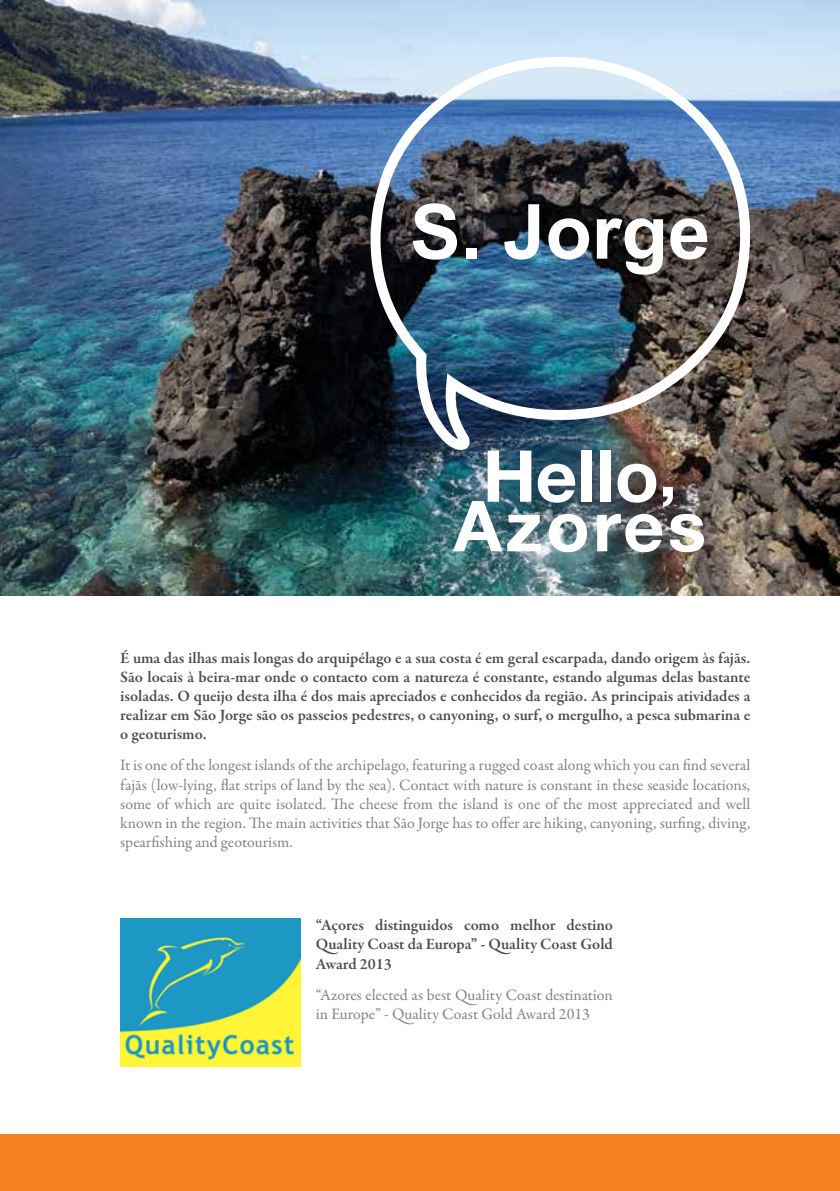
<style>
.page{position:relative;width:840px;height:1191px;background:#fff}
.page>*{position:absolute;margin:0;border:0;box-sizing:border-box;transform-origin:0 0}
.t1{font:700 76px "Arial";color:#fff}
.t2{font:16px/19.2px "Garamond Premr Pro";color:#828284}
.t3{font:600 16px/19.2px "Garamond Premr Pro";color:#4d4d4f;text-align:justify}
</style>
<div class="page">
<img style="left:0;top:0;width:839px;height:596px">
<div style="left:581px;top:450px;width:10px;height:52px;background:#fff"></div>
<div style="left:600px;top:450px;width:10px;height:52px;background:#fff"></div>
<svg style="left:617px;top:464px;width:39px;height:39px"></svg>
<svg style="left:662px;top:487px;width:10px;height:20px"></svg>
<img style="left:452px;top:457px;width:134px;height:95px">
<svg style="left:596px;top:514px;width:66px;height:38px"></svg>
<svg style="left:669px;top:514px;width:34px;height:38px"></svg>
<img style="left:365px;top:52px;width:389px;height:405px">
<div style="left:0;top:1134px;width:839px;height:57px;background:#f58220"></div>
<img style="left:120px;top:918px;width:180px;height:148px">
<h1 class="t1" style="left:410px;top:181px;width:301px">S. Jorge</h1>
<p class="t3" style="left:120px;top:648px;width:631px">É uma das ilhas mais longas do arquipélago e a sua costa é em geral escarpada, dando origem às fajãs.<br>São locais à beira-mar onde o contacto com a natureza é constante, estando algumas delas bastante isoladas. O queijo desta ilha é dos mais apreciados e conhecidos da região. As principais atividades a realizar em São Jorge são os passeios pedestres, o canyoning, o surf, o mergulho, a pesca submarina e o geoturismo.</p>
<p class="t2" style="left:120px;top:756px;width:631px;text-align:justify">It is one of the longest islands of the archipelago, featuring a rugged coast along which you can find several fajãs (low-lying, flat strips of land by the sea). Contact with nature is constant in these seaside locations, some of which are quite isolated. The cheese from the island is one of the most appreciated and well known in the region. The main activities that São Jorge has to offer are hiking, canyoning, surfing, diving, spearfishing and geotourism.</p>
<p class="t3" style="left:316px;top:915px;width:298px">“Açores distinguidos como melhor destino Quality Coast da Europa” - Quality Coast Gold Award 2013</p>
<p class="t2" style="left:316px;top:986px;width:298px">“Azores elected as best Quality Coast destination in Europe” - Quality Coast Gold Award 2013</p>
</div>
